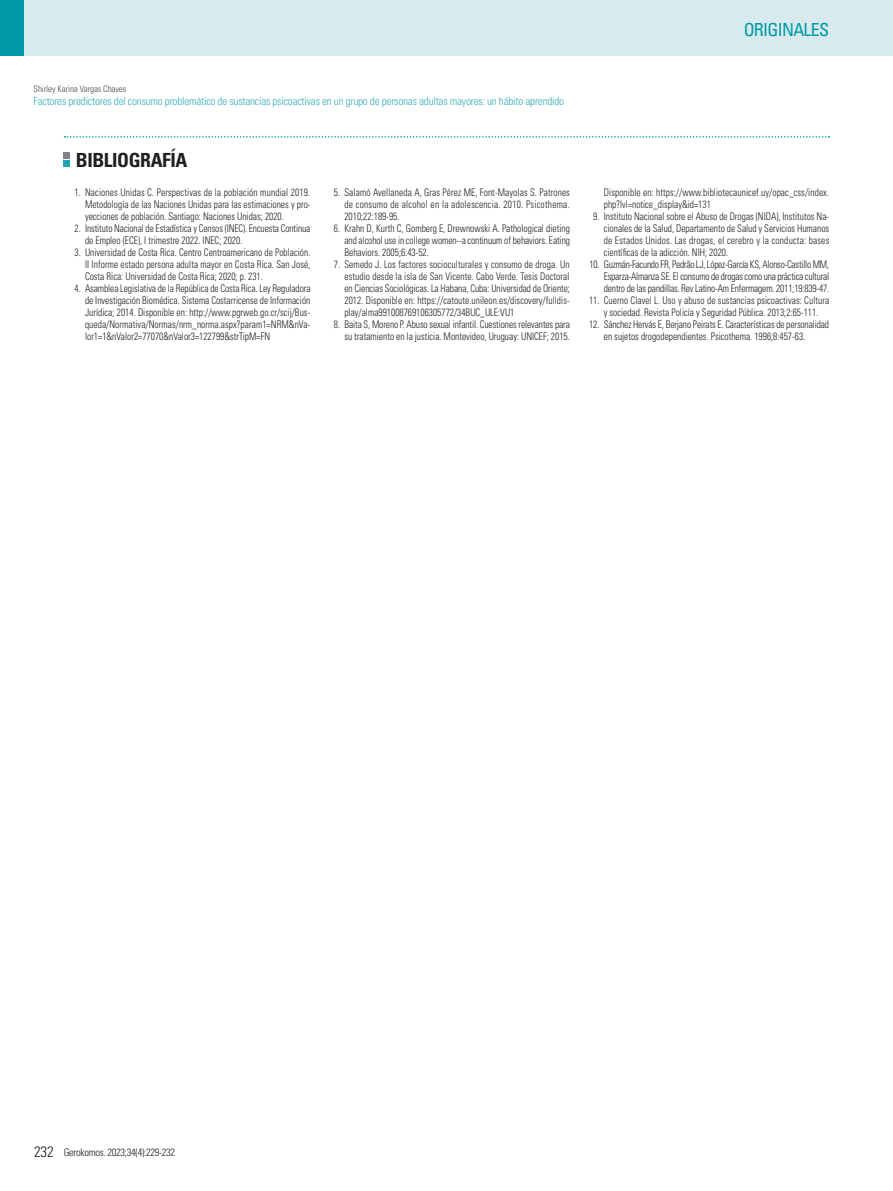
<style>
.page{position:relative;width:893px;height:1191px;background:#fff}
.page>*{position:absolute;margin:0;border:0;box-sizing:border-box;transform-origin:0 0}
.t1{font:700 condensed 19.5px "Univers LT Std";letter-spacing:-.02em;color:#231f20}
.t2{font:condensed 18px "Univers LT Std";letter-spacing:-.04em;color:#009ba7}
.t3{font:300 condensed 11.25px "Univers LT Std";letter-spacing:-.02em;color:#3aadb8}
.t4{font:300 condensed 10.5px/12px "Univers LT Std";color:#231f20;text-align:justify;scale:.9 1}
.t5{font:300 condensed 10.5px "Univers LT Std";letter-spacing:-.03em;color:#231f20}
.t6{font:300 condensed 9px "Univers LT Std";letter-spacing:-.01em;color:#4b4c4d}
.s1{font-size:15px}
</style>
<div class="page">
<div style="left:0;top:0;width:893px;height:55px;background:#d8eaed"></div>
<div style="left:0;top:0;width:24px;height:55px;background:#009ba7"></div>
<svg style="left:64px;top:153px;width:6px;height:14px"></svg>
<svg style="left:65px;top:136px;width:764px;height:2px"></svg>
<p class="t6" style="left:34px;top:83px;width:94px">Shirley Karina Vargas Chaves</p>
<p class="t3" style="left:34px;top:94px;width:532px">Factores predictores del consumo problemático de sustancias psicoactivas en un grupo de personas adultas mayores: un hábito aprendido</p>
<h1 class="t1" style="left:76px;top:148px;width:113px">BIBLIOGRAFÍA</h1>
<p class="t4" style="left:85px;top:186px;width:252px;text-indent:-11px">1. Naciones Unidas C. Perspectivas de la población mundial 2019.<br>Metodología de las Naciones Unidas para las estimaciones y pro&shy;yecciones de población. Santiago: Naciones Unidas; 2020.</p>
<p class="t4" style="left:85px;top:222px;width:252px;text-indent:-11px">2. Instituto Nacional de Estadística y Censos (INEC). Encuesta Continua de Empleo (ECE), I trimestre 2022. INEC; 2020.</p>
<p class="t4" style="left:85px;top:246px;width:252px;text-indent:-11px">3. Universidad de Costa Rica. Centro Centroamericano de Población.<br>II Informe estado persona adulta mayor en Costa Rica. San José, Costa Rica: Universidad de Costa Rica; 2020; p. 231.</p>
<p class="t4" style="left:85px;top:282px;width:252px;text-indent:-11px">4. Asamblea Legislativa de la República de Costa Rica. Ley Reguladora de Investigación Biomédica. Sistema Costarricense de Información Jurídica; 2014. Disponible en: http://www.pgrweb.go.cr/scij/Bus&shy;queda/Normativa/Normas/nrm_norma.aspx?param1=NRM&amp;nVa&shy;lor1=1&amp;nValor2=77070&amp;nValor3=122799&amp;strTipM=FN</p>
<p class="t4" style="left:344px;top:186px;width:252px;text-indent:-11px">5. Salamó Avellaneda A, Gras Pérez ME, Font-Mayolas S. Patrones de consumo de alcohol en la adolescencia. 2010. Psicothema.<br>2010;22:189-95.</p>
<p class="t4" style="left:344px;top:222px;width:252px;text-indent:-11px">6. Krahn D, Kurth C, Gomberg E, Drewnowski A. Pathological dieting and alcohol use in college women--a continuum of behaviors. Eating Behaviors. 2005;6:43-52.</p>
<p class="t4" style="left:344px;top:258px;width:252px;text-indent:-11px">7. Semedo J. Los factores socioculturales y consumo de droga. Un estudio desde la isla de San Vicente. Cabo Verde. Tesis Doctoral en Ciencias Sociológicas. La Habana, Cuba: Universidad de Oriente; 2012. Disponible en: https://catoute.unileon.es/discovery/fulldis&shy;play/alma991008769106305772/34BUC_ULE:VU1</p>
<p class="t4" style="left:334px;top:318px;width:264px;text-align:right">8. Baita S, Moreno P. Abuso sexual infantil. Cuestiones relevantes para su tratamiento en la justicia. Montevideo, Uruguay: UNICEF; 2015.</p>
<h2 class="t2" style="left:744px;top:18px;width:87px">ORIGINALES</h2>
<p class="t4" style="left:604px;top:186px;width:252px">Disponible en: https://www.bibliotecaunicef.uy/opac_css/index. php?lvl=notice_display&amp;id=131</p>
<p class="t4" style="left:604px;top:210px;width:252px;text-indent:-11px">9. Instituto Nacional sobre el Abuso de Drogas (NIDA), Institutos Na&shy;cionales de la Salud, Departamento de Salud y Servicios Humanos de Estados Unidos. Las drogas, el cerebro y la conducta: bases científicas de la adicción. NIH; 2020.</p>
<p class="t4" style="left:604px;top:258px;width:252px;text-indent:-14px">10. Guzmán-Facundo FR, Pedrão LJ, López-García KS, Alonso-Castillo MM, Esparza-Almanza SE. El consumo de drogas como una práctica cultural dentro de las pandillas. Rev Latino-Am Enfermagem. 2011;19:839-47.</p>
<p class="t4" style="left:589px;top:294px;width:268px;text-align:center">11. Cuerno Clavel L. Uso y abuso de sustancias psicoactivas: Cultura y sociedad. Revista Policía y Seguridad Pública. 2013;2:65-111.</p>
<p class="t4" style="left:604px;top:318px;width:252px;text-indent:-15px">12. Sánchez Hervás E, Berjano Peirats E. Características de personalidad en sujetos drogodependientes. Psicothema. 1996;8:457-63.</p>
<p class="t5" style="left:34px;top:1145px;width:143px"><span class="s1">232</span> Gerokomos. 2023;34(4):229-232</p>
</div>
